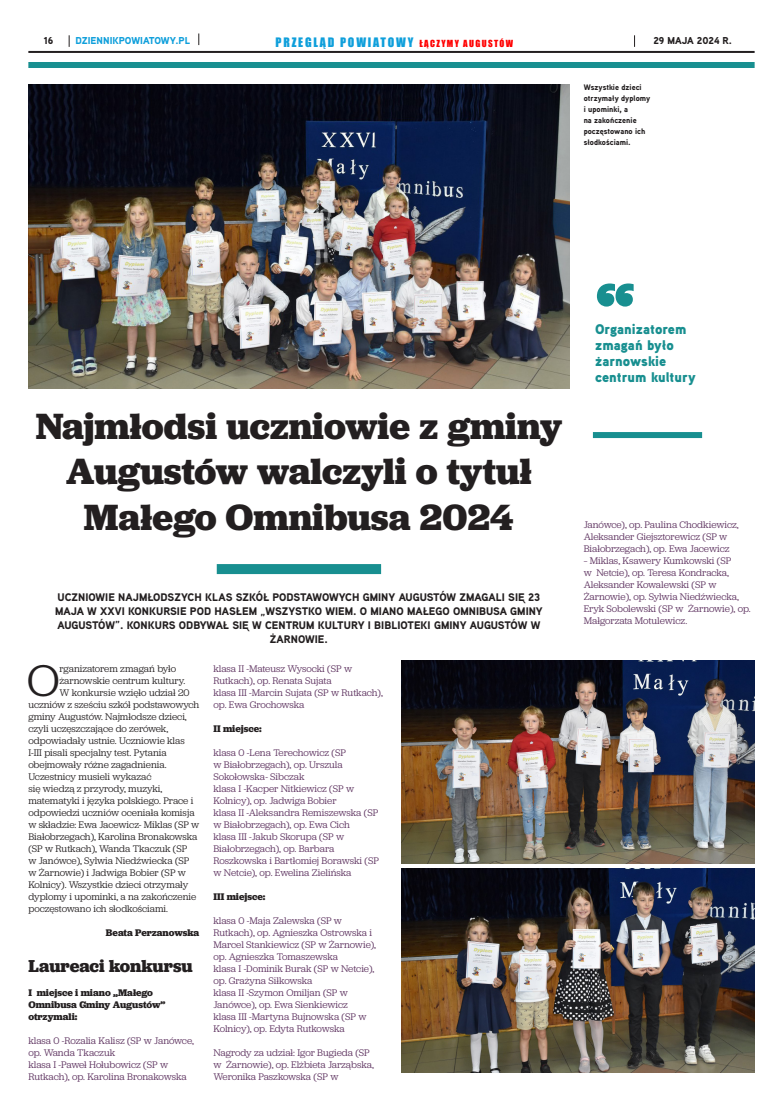
<style>
.page{position:relative;width:783px;height:1117px;background:#fff}
.page>*{position:absolute;margin:0;border:0;box-sizing:border-box;transform-origin:0 0}
.Body{font:46.1px "Jubilat";color:#231f20}
.Header_44pt{font:700 38px/45.6px "Jubilat";color:#231f20;text-align:center}
.Body-2{font:700 18px "Jubilat";color:#231f20}
.Quotes{font:900 14px/16px "Aaux Next";color:#188f90}
.t1{font:12px "Impact";letter-spacing:.15em;color:#0f9fdb}
.Intro_CAPS{font:900 11px/14px "Aaux Next";color:#231f20;text-align:center}
.Body-3{font:10px/12px "Jubilat";letter-spacing:-.005em;color:#5d325f}
.Body-4{font:10px "Jubilat";color:#231f20}
.Body-5{font:700 10px/12px "Jubilat";color:#231f20}
.t2{font:900 10px "Aaux Next";color:#0f9fdb}
.t3{font:900 10px "Aaux Next";color:#231f20}
.Photo_text_left{font:900 8px/11px "Aaux Next";color:#231f20}
.s1{font-size:9px;color:#f00}
</style>
<div class="page">
<hr style="left:28px;top:51px;width:726px;height:2px;background:#231f20">
<svg style="left:69px;top:35px;width:1px;height:12px"></svg>
<svg style="left:198px;top:33px;width:1px;height:12px"></svg>
<svg style="left:634px;top:35px;width:1px;height:12px"></svg>
<img style="left:401px;top:869px;width:353px;height:204px">
<div style="left:217px;top:564px;width:164px;height:10px;background:#188f90"></div>
<svg style="left:596px;top:283px;width:37px;height:24px"></svg>
<div style="left:592px;top:432px;width:110px;height:6px;background:#188f90"></div>
<div style="left:28px;top:62px;width:726px;height:6px;background:#188f90"></div>
<img style="left:28px;top:84px;width:541px;height:304px">
<img style="left:401px;top:660px;width:353px;height:204px">
<p class="t3" style="left:44px;top:34px;width:11px">16</p>
<p class="t2" style="left:75px;top:34px;width:116px">DZIENNIKPOWIATOWY.PL</p>
<p class="t1" style="left:275px;top:33px;width:239px">PRZEGLĄD POWIATOWY <span class="s1">ŁĄCZYMY AUGUSTÓW</span></p>
<p class="t3" style="left:653px;top:34px;width:80px">29 MAJA 2024 R.</p>
<p class="Photo_text_left" style="left:583px;top:81px;width:68px">Wszystkie dzieci otrzymały dyplomy i upominki, a<br>na zakończenie poczęstowano ich słodkościami.</p>
<p class="Header_44pt" style="left:36px;top:403px;width:528px">Najmłodsi uczniowie z gminy<br>Augustów walczyli o tytuł<br>Małego Omnibusa 2024</p>
<p class="Intro_CAPS" style="left:55px;top:589px;width:489px">UCZNIOWIE NAJMŁODSZYCH KLAS SZKÓŁ PODSTAWOWYCH GMINY AUGUSTÓW ZMAGALI SIĘ 23<br>MAJA W XXVI KONKURSIE POD HASŁEM „WSZYSTKO WIEM. O MIANO MAŁEGO OMNIBUSA GMINY AUGUSTÓW”. KONKURS ODBYWAŁ SIĘ W CENTRUM KULTURY I BIBLIOTEKI GMINY AUGUSTÓW W ŻARNOWIE.</p>
<p class="Body" style="left:27px;top:652px;width:34px">O</p>
<p class="Body-4" style="left:59px;top:662px;width:118px">rganizatorem zmagań było</p>
<p class="Body-4" style="left:59px;top:674px;width:127px">żarnowskie centrum kultury.</p>
<p class="Body-4" style="left:59px;top:686px;width:132px">W konkursie wzięło udział 20</p>
<p class="Body-4" style="left:28px;top:698px;width:172px">uczniów z sześciu szkół podstawowych</p>
<p class="Body-4" style="left:28px;top:710px;width:160px">gminy Augustów. Najmłodsze dzieci,</p>
<p class="Body-4" style="left:28px;top:722px;width:141px">czyli uczęszczające do zerówek,</p>
<p class="Body-4" style="left:28px;top:734px;width:158px">odpowiadały ustnie. Uczniowie klas</p>
<p class="Body-4" style="left:28px;top:746px;width:140px">I-III pisali specjalny test. Pytania</p>
<p class="Body-4" style="left:28px;top:758px;width:140px">obejmowały różne zagadnienia.</p>
<p class="Body-4" style="left:28px;top:770px;width:124px">Uczestnicy musieli wykazać</p>
<p class="Body-4" style="left:28px;top:782px;width:135px">się wiedzą z przyrody, muzyki,</p>
<p class="Body-4" style="left:28px;top:794px;width:166px">matematyki i języka polskiego. Prace i</p>
<p class="Body-4" style="left:28px;top:806px;width:168px">odpowiedzi uczniów oceniała komisja</p>
<p class="Body-4" style="left:28px;top:818px;width:172px">w składzie: Ewa Jacewicz- Miklas (SP w</p>
<p class="Body-4" style="left:28px;top:830px;width:171px">Białobrzegach), Karolina Bronakowska</p>
<p class="Body-4" style="left:28px;top:842px;width:160px">(SP w Rutkach), Wanda Tkaczuk (SP</p>
<p class="Body-4" style="left:28px;top:854px;width:162px">w Janówce), Sylwia Niedźwiecka (SP</p>
<p class="Body-4" style="left:28px;top:866px;width:159px">w Żarnowie) i Jadwiga Bobier (SP w</p>
<p class="Body-4" style="left:28px;top:878px;width:161px">Kolnicy). Wszystkie dzieci otrzymały</p>
<p class="Body-4" style="left:28px;top:890px;width:169px">dyplomy i upominki, a na zakończenie</p>
<p class="Body-4" style="left:28px;top:902px;width:141px">poczęstowano ich słodkościami.</p>
<p class="Body-5" style="left:106px;top:927px;width:95px">Beata Perzanowska</p>
<p class="Body-2" style="left:28px;top:954px;width:166px">Laureaci konkursu</p>
<p class="Body-5" style="left:28px;top:987px;width:139px">I miejsce i miano „Małego<br>Omnibusa Gminy Augustów” otrzymali:</p>
<p class="Body-3" style="left:28px;top:1034px;width:167px">klasa 0 -Rozalia Kalisz (SP w Janówce, op. Wanda Tkaczuk</p>
<p class="Body-3" style="left:28px;top:1058px;width:160px">klasa I -Paweł Hołubowicz (SP w<br>Rutkach), op. Karolina Bronakowska</p>
<p class="Body-3" style="left:213px;top:662px;width:140px">klasa II -Mateusz Wysocki (SP w<br>Rutkach), op. Renata Sujata</p>
<p class="Body-3" style="left:213px;top:686px;width:171px">klasa III -Marcin Sujata (SP w Rutkach), op. Ewa Grochowska</p>
<p class="Body-5" style="left:213px;top:723px;width:50px">II miejsce:</p>
<p class="Body-3" style="left:213px;top:746px;width:134px">klasa 0 -Lena Terechowicz (SP w Białobrzegach), op. Urszula<br>Sokołowska- Sibczak</p>
<p class="Body-3" style="left:213px;top:782px;width:142px">klasa I -Kacper Nitkiewicz (SP w<br>Kolnicy), op. Jadwiga Bobier</p>
<p class="Body-3" style="left:213px;top:806px;width:166px">klasa II -Aleksandra Remiszewska (SP w Białobrzegach), op. Ewa Cich</p>
<p class="Body-3" style="left:213px;top:830px;width:167px">klasa III -Jakub Skorupa (SP w<br>Białobrzegach), op. Barbara<br>Roszkowska i Bartłomiej Borawski (SP w Netcie), op. Ewelina Zielińska</p>
<p class="Body-5" style="left:213px;top:891px;width:53px">III miejsce:</p>
<p class="Body-3" style="left:213px;top:914px;width:164px">klasa 0 -Maja Zalewska (SP w<br>Rutkach), op. Agnieszka Ostrowska i<br>Marcel Stankiewicz (SP w Żarnowie), op. Agnieszka Tomaszewska</p>
<p class="Body-3" style="left:213px;top:962px;width:162px">klasa I -Dominik Burak (SP w Netcie), op. Grażyna Siłkowska</p>
<p class="Body-3" style="left:213px;top:986px;width:136px">klasa II -Szymon Omiljan (SP w<br>Janówce), op. Ewa Sienkiewicz</p>
<p class="Body-3" style="left:213px;top:1010px;width:154px">klasa III -Martyna Bujnowska (SP w<br>Kolnicy), op. Edyta Rutkowska</p>
<p class="Body-3" style="left:213px;top:1046px;width:162px">Nagrody za udział: Igor Bugieda (SP w Żarnowie), op. Elżbieta Jarząbska,<br>Weronika Paszkowska (SP w</p>
<p class="Quotes" style="left:595px;top:321px;width:102px">Organizatorem zmagań było żarnowskie centrum kultury</p>
<p class="Body-3" style="left:583px;top:518px;width:156px">Janówce), op. Paulina Chodkiewicz,<br>Aleksander Giejsztorewicz (SP w<br>Białobrzegach), op. Ewa Jacewicz</p>
<p class="Body-3" style="left:583px;top:554px;width:168px">– Miklas, Ksawery Kumkowski (SP<br>w Netcie), op. Teresa Kondracka,<br>Aleksander Kowalewski (SP w<br>Żarnowie), op. Sylwia Niedźwiecka,<br>Eryk Sobolewski (SP w Żarnowie), op.<br>Małgorzata Motulewicz.</p>
</div>
